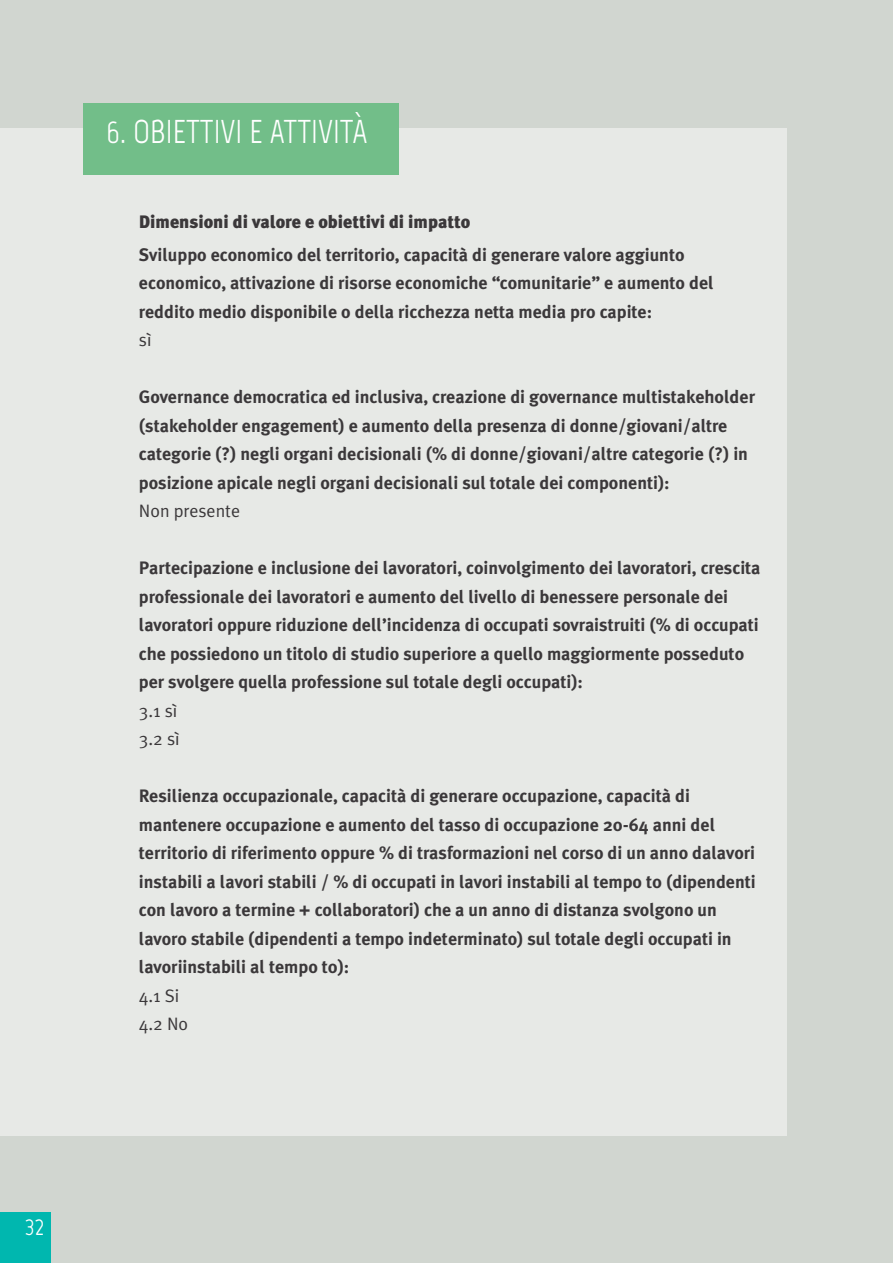
<style>
.page{position:relative;width:893px;height:1263px;background:#d1d6d0}
.page>*{position:absolute;margin:0;border:0;box-sizing:border-box;transform-origin:0 0}
.t1{font:33px "Marvel";color:#fff}
.t2{font:24px "Marvel";color:#fff}
.t3{font:700 18px/28.5px "Meta Plus";color:#3b383a}
.t4{font:900 18px "Meta Plus";color:#3b383a}
.t5{font:18px/28.5px "Meta Plus Normal";color:#3b383a}
</style>
<div class="page">
<div style="left:0;top:128px;width:787px;height:1007px;background:#e7e9e6"></div>
<div style="left:0;top:1212px;width:51px;height:51px;background:#00b7af"></div>
<div style="left:83px;top:103px;width:316px;height:71px;background:#72be89"></div>
<h1 class="t1" style="left:106px;top:112px;width:263px">6. OBIETTIVI E ATTIVITÀ</h1>
<p class="t4" style="left:139px;top:211px;width:333px">Dimensioni di valore e obiettivi di impatto</p>
<p class="t3" style="left:139px;top:240px;width:576px">Sviluppo economico del territorio, capacità di generare valore aggiunto economico, attivazione di risorse economiche “comunitarie” e aumento del reddito medio disponibile o della ricchezza netta media pro capite:</p>
<p class="t5" style="left:139px;top:326px;width:14px">sì</p>
<p class="t3" style="left:139px;top:383px;width:618px">Governance democratica ed inclusiva, creazione di governance multistakeholder (stakeholder engagement) e aumento della presenza di donne/giovani/altre categorie (?) negli organi decisionali (% di donne/giovani/altre categorie (?) in posizione apicale negli organi decisionali sul totale dei componenti):</p>
<p class="t5" style="left:139px;top:497px;width:103px">Non presente</p>
<p class="t3" style="left:139px;top:554px;width:623px">Partecipazione e inclusione dei lavoratori, coinvolgimento dei lavoratori, crescita professionale dei lavoratori e aumento del livello di benessere personale dei lavoratori oppure riduzione dell’incidenza di occupati sovraistruiti (% di occupati che possiedono un titolo di studio superiore a quello maggiormente posseduto per svolgere quella professione sul totale degli occupati):</p>
<p class="t5" style="left:139px;top:696px;width:42px">3.1 sì<br>3.2 sì</p>
<p class="t3" style="left:139px;top:782px;width:618px">Resilienza occupazionale, capacità di generare occupazione, capacità di mantenere occupazione e aumento del tasso di occupazione 20-64 anni del territorio di riferimento oppure % di trasformazioni nel corso di un anno dalavori instabili a lavori stabili / % di occupati in lavori instabili al tempo t0 (dipendenti con lavoro a termine + collaboratori) che a un anno di distanza svolgono un lavoro stabile (dipendenti a tempo indeterminato) sul totale degli occupati in lavoriinstabili al tempo t0):</p>
<p class="t5" style="left:139px;top:981px;width:51px">4.1 Si<br>4.2 No</p>
<h2 class="t2" style="left:25px;top:1212px;width:21px">32</h2>
</div>
